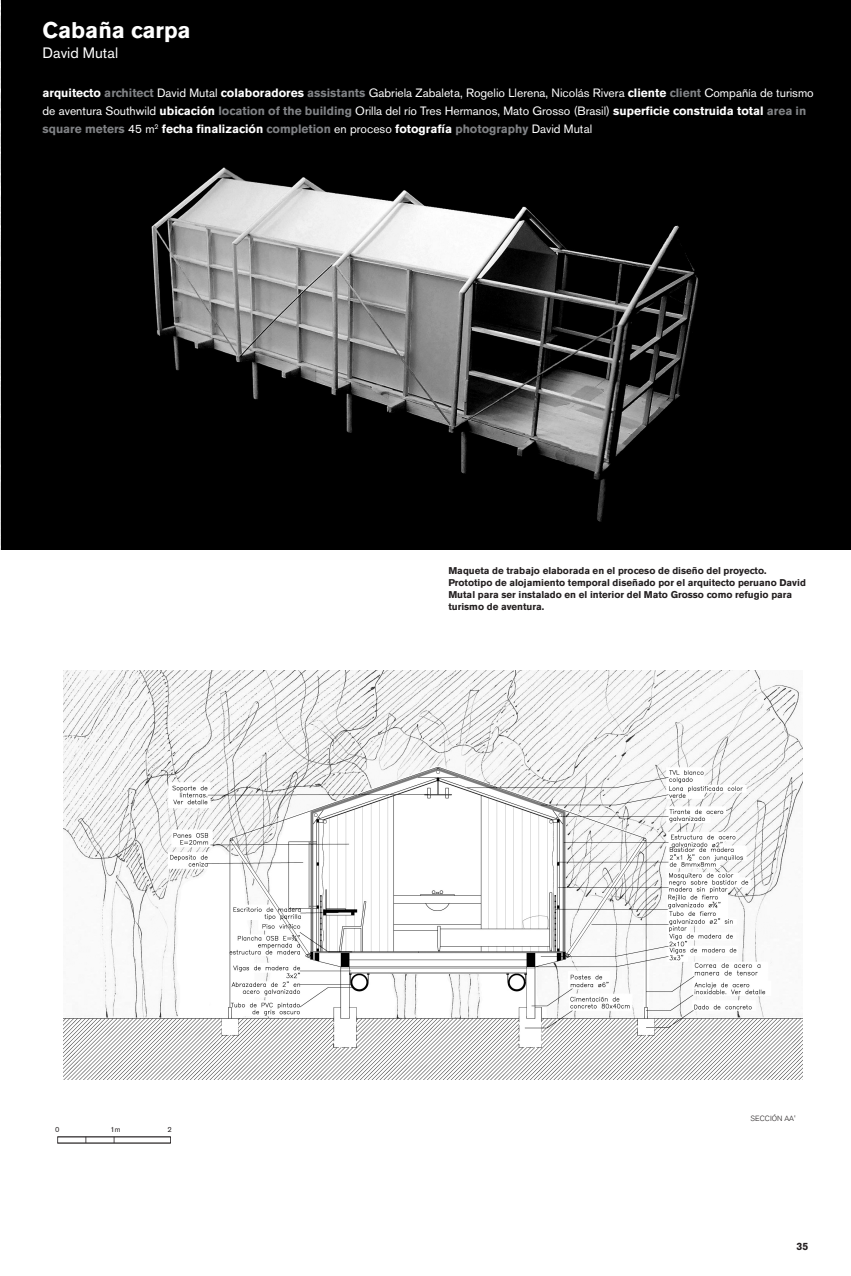
<style>
.page{position:relative;width:851px;height:1276px;background:#fff}
.page>*{position:absolute;margin:0;border:0;box-sizing:border-box;transform-origin:0 0}
.t1{font:700 22.5px "Akzidenz Grotesk BE";color:#fff}
.t2{font:15px "Akzidenz Grotesk BE";color:#fff}
.t3{font:12px/18px "Akzidenz Grotesk BE";color:#fff}
.t4{font:700 10.5px "Akzidenz Grotesk BE";color:#231f20}
.t5{font:700 9.75px/12px "Akzidenz Grotesk BE";color:#231f20}
.t6{font:300 7.5px "Akzidenz Grotesk BE";color:#231f20}
.t7{font:7.5px "Akzidenz Grotesk BE";color:#231f20}
.s1{font-weight:700}
.s2{font-weight:700;color:#808285}
</style>
<div class="page">
<img style="left:0;top:0;width:850px;height:550px">
<div style="left:58px;top:1136px;width:112px;height:7px;border:1px solid #231f20"></div>
<img style="left:64px;top:671px;width:737px;height:408px">
<p class="t1" style="left:43px;top:17px;width:150px">Cabaña carpa</p>
<p class="t2" style="left:43px;top:43px;width:77px">David Mutal</p>
<p class="t3" style="left:43px;top:84px;width:772px"><span class="s1">arquitecto</span> <span class="s2">architect</span> David Mutal <span class="s1">colaboradores</span> <span class="s2">assistants</span> Gabriela Zabaleta, Rogelio Llerena, Nicolás Rivera <span class="s1">cliente</span> <span class="s2">client</span> Compañía de turismo de aventura Southwild <span class="s1">ubicación</span> <span class="s2">location of the building</span> Orilla del río Tres Hermanos, Mato Grosso (Brasil) <span class="s1">superficie construida total</span> <span class="s2">area in square meters</span> 45 m<sup>2</sup> <span class="s1">fecha finalización</span> <span class="s2">completion</span> en proceso <span class="s1">fotografía</span> <span class="s2">photography</span> David Mutal</p>
<p class="t5" style="left:448px;top:564px;width:320px">Maqueta de trabajo elaborada en el proceso de diseño del proyecto.</p>
<p class="t5" style="left:448px;top:576px;width:359px">Prototipo de alojamiento temporal diseñado por el arquitecto peruano David<br>Mutal para ser instalado en el interior del Mato Grosso como refugio para turismo de aventura.</p>
<p class="t7" style="left:55px;top:1124px;width:6px">0</p>
<p class="t7" style="left:110px;top:1124px;width:12px">1m</p>
<p class="t7" style="left:167px;top:1124px;width:6px">2</p>
<p class="t6" style="left:750px;top:1114px;width:47px">SECCIÓN AA'</p>
<p class="t4" style="left:796px;top:1240px;width:13px">35</p>
</div>
